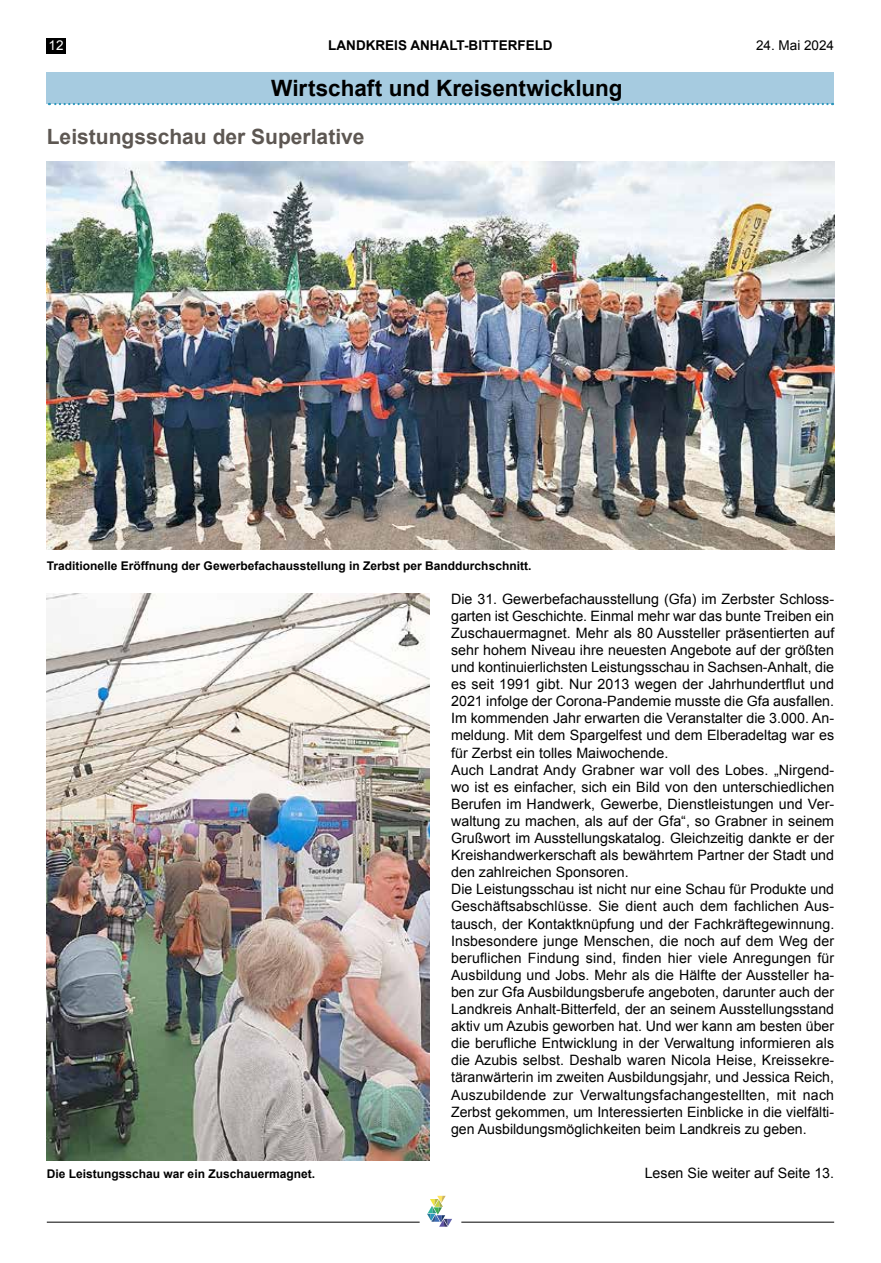
<style>
.page{position:relative;width:881px;height:1263px;background:#fff}
.page>*{position:absolute;margin:0;border:0;box-sizing:border-box;transform-origin:0 0}
.t1{font:700 22.5px "Arial";color:#000}
.t2{font:700 21px "Arial";color:#5d5752}
.t3{font:14.25px/17.1px "Arial";color:#000}
.t4{font:700 13.5px "Arial";color:#000}
.t5{font:13.5px "Arial";color:#000}
.t6{font:13.5px "Arial";color:#fff}
.t7{font:700 12px "Arial";color:#000}
</style>
<div class="page">
<div style="left:47px;top:38px;width:19px;height:16px;background:#000"></div>
<hr style="left:47px;top:1222px;width:372px;height:1px;background:#000">
<hr style="left:461px;top:1222px;width:372px;height:1px;background:#000">
<svg style="left:427px;top:1196px;width:25px;height:31px"></svg>
<div style="left:47px;top:72px;width:786px;height:32px;background:#a6cbe0"></div>
<svg style="left:49px;top:103px;width:783px;height:2px"></svg>
<img style="left:47px;top:161px;width:786px;height:388px">
<img style="left:47px;top:593px;width:382px;height:568px">
<p class="t6" style="left:49px;top:37px;width:17px">12</p>
<p class="t4" style="left:328px;top:38px;width:226px">LANDKREIS ANHALT-BITTERFELD</p>
<p class="t5" style="left:755px;top:37px;width:80px">24. Mai 2024</p>
<h1 class="t1" style="left:271px;top:76px;width:353px">Wirtschaft und Kreisentwicklung</h1>
<h2 class="t2" style="left:47px;top:124px;width:319px">Leistungsschau der Superlative</h2>
<p class="t7" style="left:47px;top:559px;width:486px">Traditionelle Eröffnung der Gewerbefachausstellung in Zerbst per Banddurchschnitt.</p>
<p class="t3" style="left:451px;top:590px;width:384px">Die 31. Gewerbefachausstellung (Gfa) im Zerbster Schloss&shy;garten ist Geschichte. Einmal mehr war das bunte Treiben ein Zuschauermagnet. Mehr als 80 Aussteller präsentierten auf sehr hohem Niveau ihre neuesten Angebote auf der größten und kontinuierlichsten Leistungsschau in Sachsen-Anhalt, die es seit 1991 gibt. Nur 2013 wegen der Jahrhundertflut und 2021 infolge der Corona-Pandemie musste die Gfa ausfallen.<br>Im kommenden Jahr erwarten die Veranstalter die 3.000. An&shy;meldung. Mit dem Spargelfest und dem Elberadeltag war es für Zerbst ein tolles Maiwochende.<br>Auch Landrat Andy Grabner war voll des Lobes. „Nirgend&shy;wo ist es einfacher, sich ein Bild von den unterschiedlichen Berufen im Handwerk, Gewerbe, Dienstleistungen und Ver&shy;waltung zu machen, als auf der Gfa“, so Grabner in seinem Grußwort im Ausstellungskatalog. Gleichzeitig dankte er der Kreishandwerkerschaft als bewährtem Partner der Stadt und den zahlreichen Sponsoren.<br>Die Leistungsschau ist nicht nur eine Schau für Produkte und Geschäftsabschlüsse. Sie dient auch dem fachlichen Aus&shy;tausch, der Kontaktknüpfung und der Fachkräftegewinnung.<br>Insbesondere junge Menschen, die noch auf dem Weg der beruflichen Findung sind, finden hier viele Anregungen für Ausbildung und Jobs. Mehr als die Hälfte der Aussteller ha&shy;ben zur Gfa Ausbildungsberufe angeboten, darunter auch der Landkreis Anhalt-Bitterfeld, der an seinem Ausstellungsstand aktiv um Azubis geworben hat. Und wer kann am besten über die berufliche Entwicklung in der Verwaltung informieren als die Azubis selbst. Deshalb waren Nicola Heise, Kreissekre&shy;täranwärterin im zweiten Ausbildungsjahr, und Jessica Reich, Auszubildende zur Verwaltungsfachangestellten, mit nach Zerbst gekommen, um Interessierten Einblicke in die vielfälti&shy;gen Ausbildungsmöglichkeiten beim Landkreis zu geben.</p>
<p class="t7" style="left:47px;top:1167px;width:270px">Die Leistungsschau war ein Zuschauermagnet.</p>
<p class="t3" style="left:644px;top:1164px;width:191px">Lesen Sie weiter auf Seite 13.</p>
</div>
